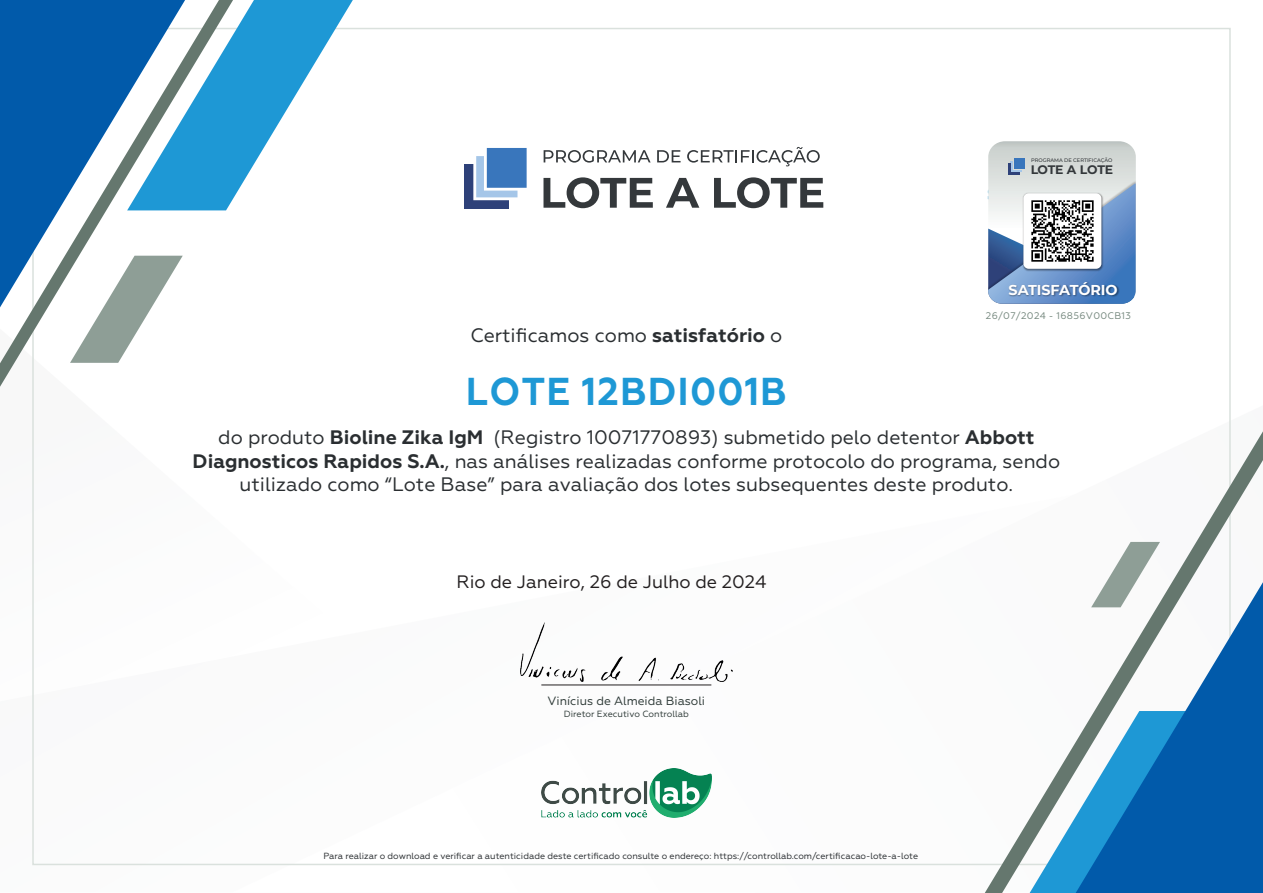
<style>
.page{position:relative;width:1263px;height:893px;background:#fff}
.page>*{position:absolute;margin:0;border:0;box-sizing:border-box;transform-origin:0 0}
.t1{font:700 38.85px "Geometria";letter-spacing:.03em;color:#1e98d5;scale:.96 1}
.t2{font:19.5px/23.2px "Geometria";color:#2a2e31;text-align:center}
.t3{font:18px "Geometria";color:#231f20}
.t4{font:700 16.5px "Geometria";color:#42504a}
.t5{font:700 14.4px "Montserrat";letter-spacing:-.005em;color:#fff}
.t6{font:700 12.45px "Montserrat";letter-spacing:-.015em;color:#303437}
.t7{font:12px "Geometria";color:#303c39}
.t8{font:9.6px "Geometria";letter-spacing:.03em;color:#75887e}
.t9{font:9px "Geometria";color:#303c39}
.t10{font:8.85px "Geometria";color:#2a2e31}
.t11{font:500 5.1px "Montserrat";color:#303437}
.s1{font-weight:700}
</style>
<div class="page">
<svg style="left:985px;top:431px;width:278px;height:462px"></svg>
<svg style="left:1091px;top:542px;width:69px;height:40px"></svg>
<svg style="left:1076px;top:582px;width:187px;height:311px"></svg>
<svg style="left:0;top:0;width:227px;height:387px"></svg>
<svg style="left:70px;top:256px;width:113px;height:107px"></svg>
<svg style="left:127px;top:0;width:226px;height:210px"></svg>
<img style="left:520px;top:622px;width:213px;height:59px">
<img style="left:541px;top:768px;width:170px;height:49px">
<hr style="left:541px;top:685px;width:170px;height:1px;background:#231f20">
<svg style="left:544px;top:150px;width:107px;height:13px"></svg>
<svg style="left:657px;top:150px;width:23px;height:12px"></svg>
<svg style="left:687px;top:147px;width:133px;height:19px"></svg>
<svg style="left:543px;top:177px;width:110px;height:31px"></svg>
<svg style="left:666px;top:178px;width:33px;height:30px"></svg>
<svg style="left:714px;top:177px;width:109px;height:31px"></svg>
<div style="left:464px;top:164px;width:45px;height:44px;background:#2e4179"></div>
<svg style="left:473px;top:148px;width:54px;height:52px"></svg>
<svg style="left:988px;top:141px;width:148px;height:163px"></svg>
<div style="left:1014px;top:158px;width:10px;height:11px;background:#3976bc"></div>
<img style="left:1029px;top:197px;width:67px;height:68px">
<p class="t11" style="left:1031px;top:157px;width:83px">PROGRAMA DE CERTIFICAÇÃO</p>
<p class="t6" style="left:1030px;top:161px;width:85px">LOTE A LOTE</p>
<p class="t4" style="left:1025px;top:164px;width:45px">LOTE</p>
<p class="t5" style="left:1008px;top:279px;width:111px">SATISFATÓRIO</p>
<p class="t8" style="left:986px;top:310px;width:147px">26/07/2024 - 16856V00CB13</p>
<p class="t2" style="left:470px;top:323px;width:314px">Certificamos como <span class="s1">satisfatório</span> o</p>
<h1 class="t1" style="left:466px;top:369px;width:336px">LOTE 12BDI001B</h1>
<p class="t2" style="left:193px;top:426px;width:869px">do produto <span class="s1">Bioline Zika IgM</span> (Registro 10071770893) submetido pelo detentor <span class="s1">Abbott<br>Diagnosticos Rapidos S.A.</span>, nas análises realizadas conforme protocolo do programa, sendo utilizado como “Lote Base” para avaliação dos lotes subsequentes deste produto.</p>
<p class="t3" style="left:456px;top:571px;width:312px">Rio de Janeiro, 26 de Julho de 2024</p>
<p class="t7" style="left:547px;top:694px;width:159px">Vinícius de Almeida Biasoli</p>
<p class="t9" style="left:564px;top:709px;width:127px">Diretor Executivo Controllab</p>
<p class="t10" style="left:323px;top:850px;width:596px">Para realizar o download e verificar a autenticidade deste certificado consulte o endereço: https://controllab.com/certificacao-lote-a-lote</p>
</div>
